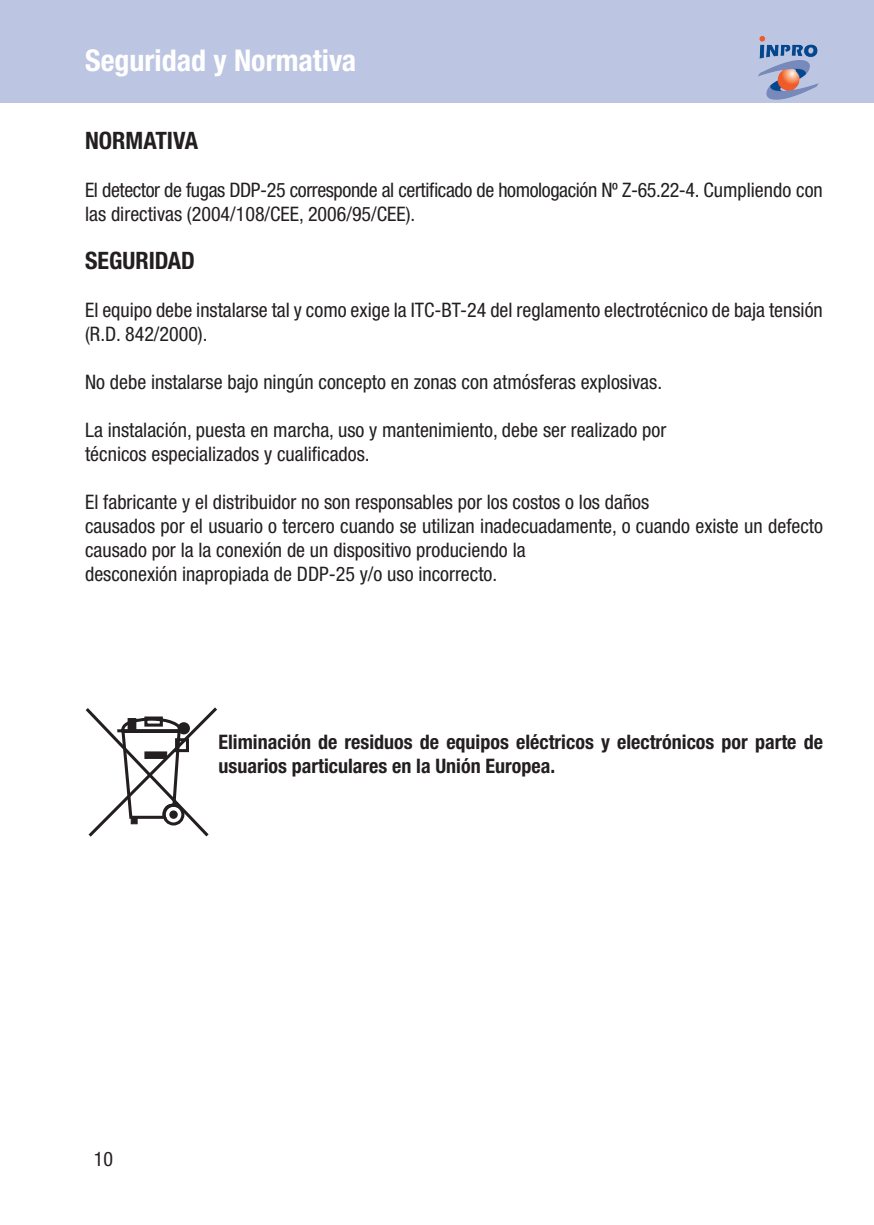
<style>
.page{position:relative;width:874px;height:1225px;background:#fff}
.page>*{position:absolute;margin:0;border:0;box-sizing:border-box;transform-origin:0 0}
.t1{font:700 condensed 30px "Helvetica Neue";color:#fff}
.t2{font:700 condensed 24px "Helvetica Neue";color:#231f20}
.t3{font:condensed 20px/24px "Helvetica Neue";color:#231f20}
.t4{font:condensed 20px/24px "Helvetica Neue";letter-spacing:-.02em;color:#231f20}
.t5{font:700 condensed 20px/24px "Helvetica Neue";color:#231f20}
</style>
<div class="page">
<div style="left:0;top:0;width:856px;height:102px;background:#bcc5e2"></div>
<img style="left:758px;top:36px;width:60px;height:64px">
<div style="left:856px;top:0;width:17px;height:102px;background:#bcc5e2"></div>
<svg style="left:85px;top:707px;width:132px;height:130px"></svg>
<h1 class="t1" style="left:85px;top:42px;width:272px">Seguridad y Normativa</h1>
<p class="t2" style="left:85px;top:126px;width:114px">NORMATIVA</p>
<p class="t4" style="left:85px;top:178px;width:738px">El detector de fugas DDP-25 corresponde al certificado de homologación Nº Z-65.22-4. Cumpliendo con las directivas (2004/108/CEE, 2006/95/CEE).</p>
<p class="t2" style="left:85px;top:246px;width:111px">SEGURIDAD</p>
<p class="t3" style="left:85px;top:298px;width:738px">El equipo debe instalarse tal y como exige la ITC-BT-24 del reglamento electrotécnico de baja tensión (R.D. 842/2000).</p>
<p class="t3" style="left:85px;top:370px;width:578px">No debe instalarse bajo ningún concepto en zonas con atmósferas explosivas.</p>
<p class="t3" style="left:85px;top:418px;width:582px">La instalación, puesta en marcha, uso y mantenimiento, debe ser realizado por técnicos especializados y cualificados.</p>
<p class="t3" style="left:85px;top:490px;width:739px">El fabricante y el distribuidor no son responsables por los costos o los daños<br>causados por el usuario o tercero cuando se utilizan inadecuadamente, o cuando existe un defecto causado por la la conexión de un dispositivo produciendo la<br>desconexión inapropiada de DDP-25 y/o uso incorrecto.</p>
<p class="t5" style="left:218px;top:730px;width:605px">Eliminación de residuos de equipos eléctricos y electrónicos por parte de usuarios particulares en la Unión Europea.</p>
<p class="t3" style="left:94px;top:1147px;width:21px">10</p>
</div>
